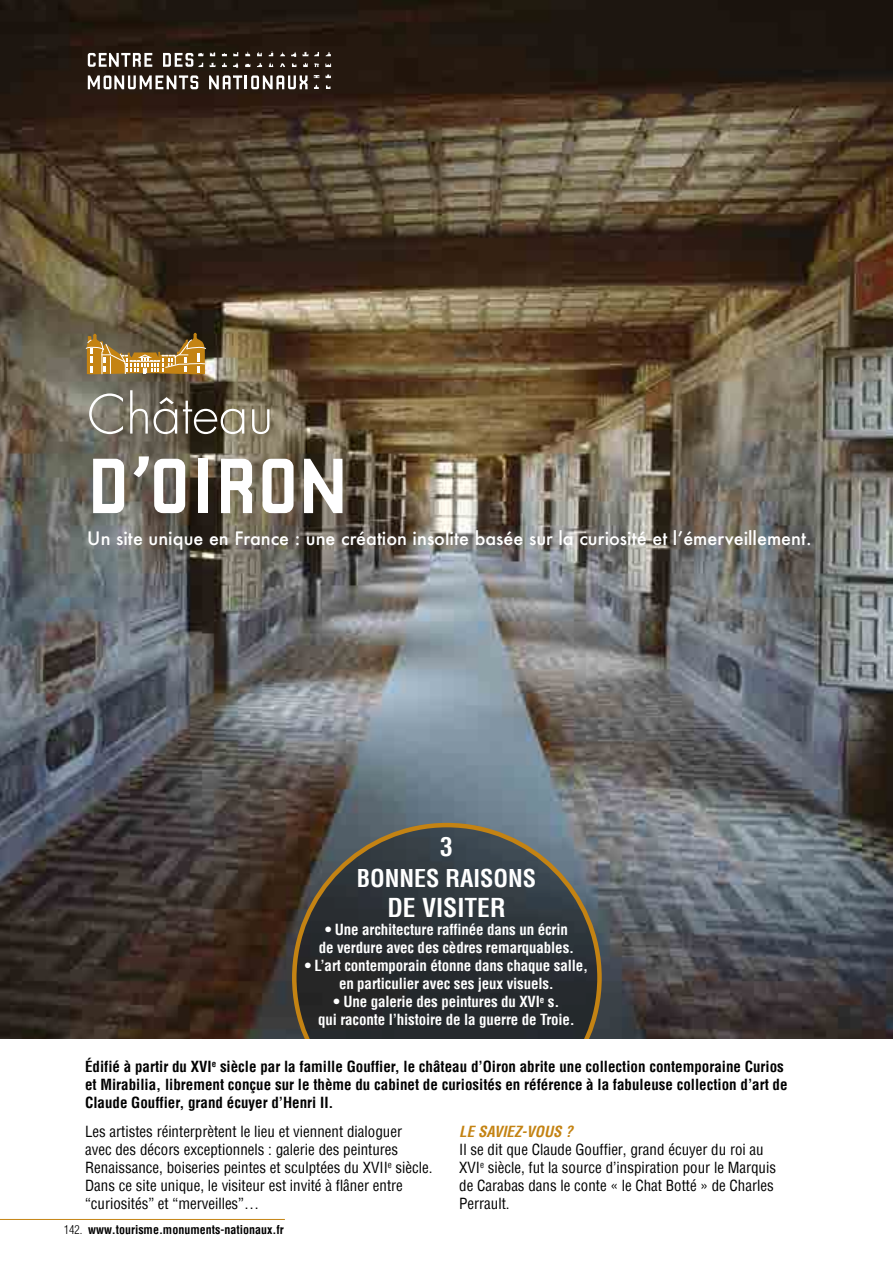
<style>
.page{position:relative;width:893px;height:1263px;background:#fff}
.page>*{position:absolute;margin:0;border:0;box-sizing:border-box;transform-origin:0 0}
.t1{font:82.5px "Robust CMN";letter-spacing:-.015em;color:#fff}
.t2{font:300 52.5px "Futura";color:#fff}
.t3{font:700 condensed 25.5px "Helvetica";color:#fff}
.t4{font:700 condensed 24px "Helvetica";color:#fff}
.t5{font:500 18px "Futura";color:#fff}
.t6{font:condensed 15px/18px "Helvetica";color:#000}
.t7{font:700 condensed 15px/18px "Helvetica";color:#000}
.t8{font:700 condensed 15px/18px "Helvetica";letter-spacing:-.01em;color:#fff;text-align:center}
.t9{font:italic 700 condensed 15px "Helvetica";color:#c48313}
.t10{font:700 condensed 12px "Helvetica";color:#000}
.s1{font-weight:300}
</style>
<div class="page">
<img style="left:0;top:0;width:893px;height:1039px">
<svg style="left:294px;top:825px;width:305px;height:305px;background:#303435"></svg>
<svg style="left:314px;top:52px;width:5px;height:4px"></svg>
<svg style="left:269px;top:51px;width:4px;height:5px"></svg>
<svg style="left:292px;top:63px;width:4px;height:4px"></svg>
<svg style="left:280px;top:63px;width:5px;height:4px"></svg>
<svg style="left:257px;top:63px;width:5px;height:4px"></svg>
<svg style="left:303px;top:51px;width:5px;height:5px"></svg>
<svg style="left:326px;top:52px;width:5px;height:4px"></svg>
<svg style="left:326px;top:85px;width:4px;height:4px"></svg>
<svg style="left:325px;top:74px;width:6px;height:4px"></svg>
<svg style="left:314px;top:75px;width:5px;height:3px"></svg>
<svg style="left:210px;top:52px;width:5px;height:4px"></svg>
<svg style="left:222px;top:62px;width:5px;height:5px"></svg>
<svg style="left:257px;top:52px;width:5px;height:4px"></svg>
<svg style="left:245px;top:51px;width:5px;height:5px"></svg>
<svg style="left:245px;top:63px;width:5px;height:4px"></svg>
<svg style="left:233px;top:52px;width:5px;height:4px"></svg>
<svg style="left:303px;top:62px;width:5px;height:5px"></svg>
<svg style="left:280px;top:51px;width:5px;height:5px"></svg>
<svg style="left:233px;top:62px;width:5px;height:6px"></svg>
<svg style="left:325px;top:64px;width:6px;height:3px"></svg>
<svg style="left:269px;top:62px;width:4px;height:5px"></svg>
<svg style="left:314px;top:84px;width:5px;height:5px"></svg>
<svg style="left:210px;top:62px;width:5px;height:5px"></svg>
<svg style="left:291px;top:51px;width:5px;height:6px"></svg>
<svg style="left:314px;top:63px;width:5px;height:4px"></svg>
<svg style="left:222px;top:53px;width:5px;height:3px"></svg>
<svg style="left:163px;top:52px;width:40px;height:15px"></svg>
<svg style="left:88px;top:53px;width:64px;height:14px"></svg>
<svg style="left:209px;top:75px;width:99px;height:14px"></svg>
<svg style="left:88px;top:75px;width:110px;height:14px"></svg>
<div style="left:0;top:1040px;width:893px;height:223px;background:#fff"></div>
<hr style="left:0;top:1219px;width:285px;height:1px;background:#c48313">
<svg style="left:86px;top:333px;width:120px;height:41px;background:#a48247"></svg>
<h2 class="t2" style="left:87px;top:383px;width:187px">Château</h2>
<h1 class="t1" style="left:87px;top:441px;width:261px">D’OIRON</h1>
<p class="t5" style="left:87px;top:526px;width:726px">Un site unique en France : une création insolite basée sur la curiosité et l’émerveillement.</p>
<h3 class="t3" style="left:440px;top:831px;width:14px">3</h3>
<h3 class="t4" style="left:357px;top:863px;width:181px">BONNES RAISONS</h3>
<h3 class="t3" style="left:387px;top:892px;width:120px">DE VISITER</h3>
<p class="t8" style="left:319px;top:921px;width:257px">• Une architecture raffinée dans un écrin de verdure avec des cèdres remarquables.</p>
<p class="t8" style="left:305px;top:957px;width:285px">• L’art contemporain étonne dans chaque salle, en particulier avec ses jeux visuels.</p>
<p class="t8" style="left:318px;top:993px;width:258px">• Une galerie des peintures du XVI<sup>e</sup> s.<br>qui raconte l’histoire de la guerre de Troie.</p>
<p class="t7" style="left:85px;top:1057px;width:704px">Édifié à partir du XVI<sup>e</sup> siècle par la famille Gouffier, le château d’Oiron abrite une collection contemporaine Curios et Mirabilia, librement conçue sur le thème du cabinet de curiosités en référence à la fabuleuse collection d’art de<br>Claude Gouffier, grand écuyer d’Henri II.</p>
<p class="t6" style="left:85px;top:1122px;width:349px">Les artistes réinterprètent le lieu et viennent dialoguer<br>avec des décors exceptionnels : galerie des peintures Renaissance, boiseries peintes et sculptées du XVII<sup>e</sup> siècle.<br>Dans ce site unique, le visiteur est invité à flâner entre “curiosités” et “merveilles”…</p>
<p class="t9" style="left:459px;top:1122px;width:115px">LE SAVIEZ-VOUS ?</p>
<p class="t6" style="left:459px;top:1140px;width:318px">Il se dit que Claude Gouffier, grand écuyer du roi au XVI<sup>e</sup> siècle, fut la source d’inspiration pour le Marquis de Carabas dans le conte « le Chat Botté » de Charles Perrault.</p>
<p class="t10" style="left:64px;top:1221px;width:221px"><span class="s1">142.</span> www.tourisme.monuments-nationaux.fr</p>
</div>
